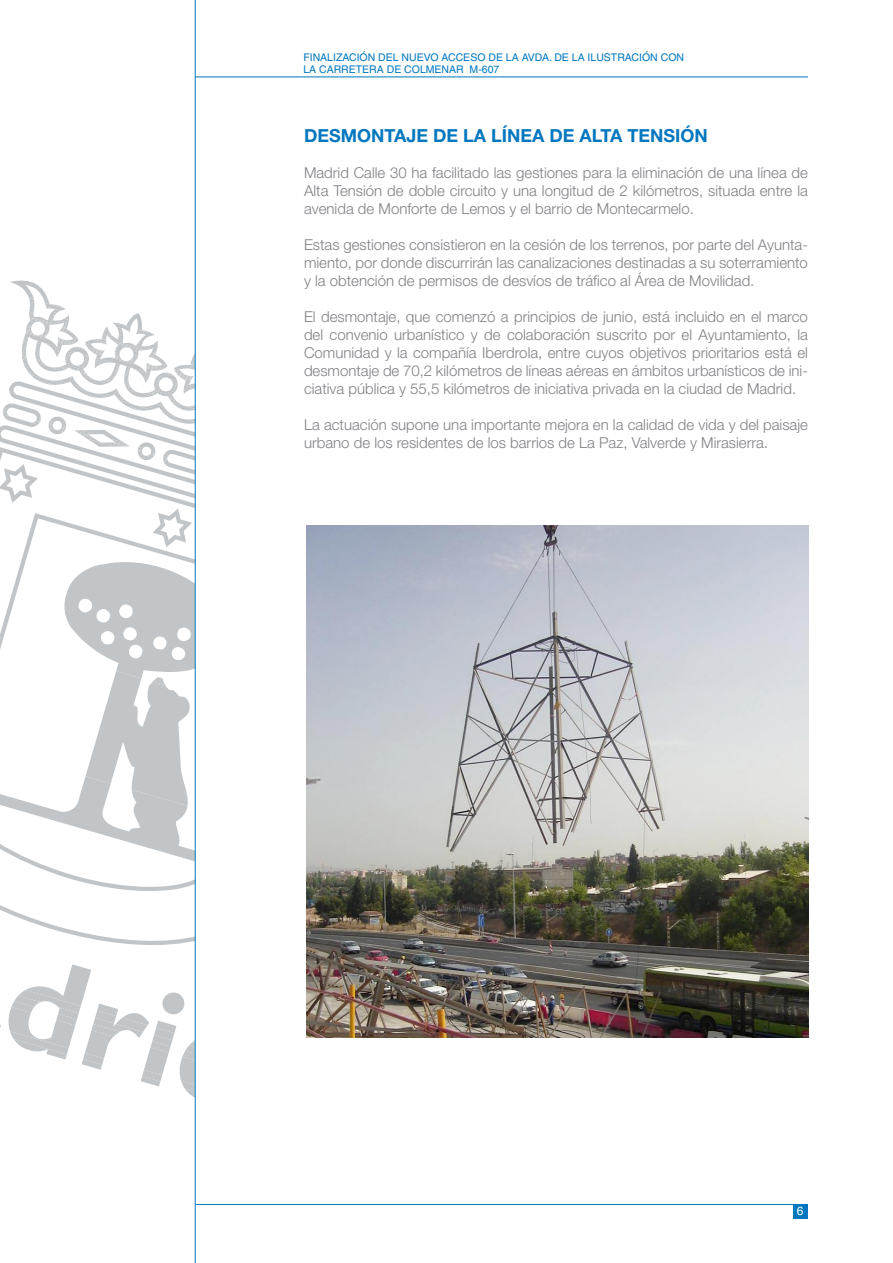
<style>
.page{position:relative;width:893px;height:1263px;background:#fff}
.page>*{position:absolute;margin:0;border:0;box-sizing:border-box;transform-origin:0 0}
.t1{font:700 18px "Helvetica Neue";color:#0077be}
.t2{font:300 15px/18px "Helvetica Neue";color:#817f84;text-align:justify}
.t3{font:10.5px/12.6px "Helvetica";color:#0077be}
</style>
<div class="page">
<svg style="left:0;top:956px;width:195px;height:153px"></svg>
<svg style="left:0;top:548px;width:195px;height:408px"></svg>
<svg style="left:101px;top:631px;width:13px;height:14px"></svg>
<svg style="left:123px;top:627px;width:19px;height:31px"></svg>
<svg style="left:153px;top:627px;width:42px;height:33px"></svg>
<svg style="left:78px;top:598px;width:32px;height:25px"></svg>
<svg style="left:119px;top:604px;width:14px;height:15px"></svg>
<svg style="left:0;top:387px;width:195px;height:160px"></svg>
<svg style="left:10px;top:277px;width:185px;height:133px"></svg>
<div style="left:793px;top:1204px;width:15px;height:14px;background:#0077be"></div>
<hr style="left:195px;top:77px;width:613px;height:1px;background:#0077be">
<hr style="left:195px;top:1204px;width:613px;height:1px;background:#0077be">
<hr style="left:195px;top:0;width:1px;height:1263px;background:#0077be">
<img style="left:306px;top:526px;width:503px;height:511px">
<p class="t3" style="left:303px;top:51px;width:382px">FINALIZACIÓN DEL NUEVO ACCESO DE LA AVDA. DE LA ILUSTRACIÓN CON<br>LA CARRETERA DE COLMENAR M-607</p>
<p class="t1" style="left:304px;top:124px;width:405px">DESMONTAJE DE LA LÍNEA DE ALTA TENSIÓN</p>
<p class="t2" style="left:304px;top:163px;width:505px">Madrid Calle 30 ha facilitado las gestiones para la eliminación de una línea de Alta Tensión de doble circuito y una longitud de 2 kilómetros, situada entre la avenida de Monforte de Lemos y el barrio de Montecarmelo.</p>
<p class="t2" style="left:304px;top:235px;width:505px">Estas gestiones consistieron en la cesión de los terrenos, por parte del Ayunta&shy;miento, por donde discurrirán las canalizaciones destinadas a su soterramiento y la obtención de permisos de desvíos de tráfico al Área de Movilidad.</p>
<p class="t2" style="left:304px;top:307px;width:505px">El desmontaje, que comenzó a principios de junio, está incluido en el marco del convenio urbanístico y de colaboración suscrito por el Ayuntamiento, la Comunidad y la compañía Iberdrola, entre cuyos objetivos prioritarios está el desmontaje de 70,2 kilómetros de líneas aéreas en ámbitos urbanísticos de ini&shy;ciativa pública y 55,5 kilómetros de iniciativa privada en la ciudad de Madrid.</p>
<p class="t2" style="left:304px;top:415px;width:505px">La actuación supone una importante mejora en la calidad de vida y del paisaje urbano de los residentes de los barrios de La Paz, Valverde y Mirasierra.</p>
</div>
